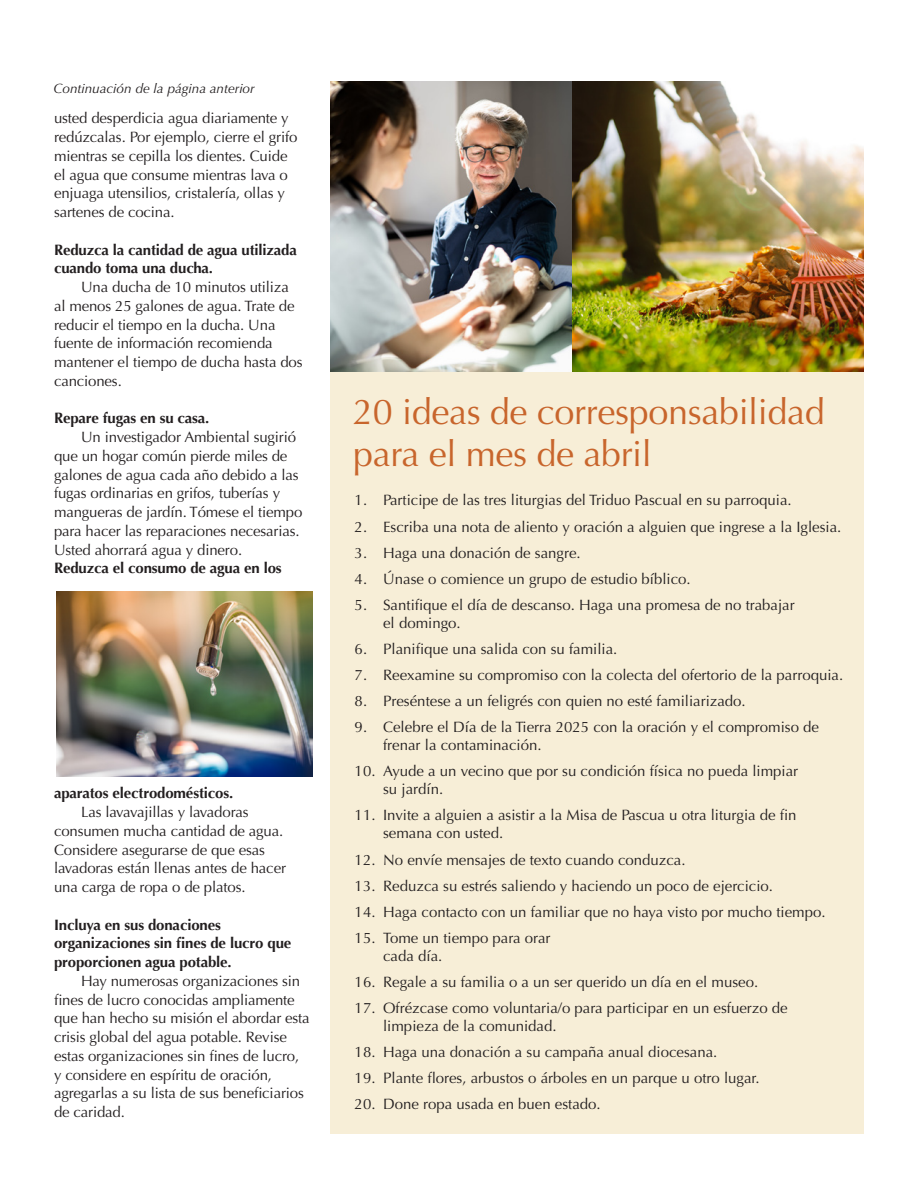
<style>
.page{position:relative;width:918px;height:1188px;background:#fff}
.page>*{position:absolute;margin:0;border:0;box-sizing:border-box;transform-origin:0 0}
.t1{font:36px/42px "Optima";letter-spacing:-.01em;color:#c8652c}
.t2{font:15px/18.8px "Optima";letter-spacing:-.01em;color:#231f20}
.t3{font:700 15px/18.8px "Optima";letter-spacing:-.01em;color:#231f20}
.t4{font:italic 13.5px "Optima";color:#231f20}
</style>
<div class="page">
<div style="left:330px;top:82px;width:534px;height:1052px;background:#f7eed7"></div>
<img style="left:330px;top:82px;width:534px;height:290px">
<img style="left:56px;top:592px;width:256px;height:184px">
<p class="t4" style="left:54px;top:81px;width:203px">Continuación de la página anterior</p>
<p class="t2" style="left:54px;top:109px;width:245px">usted desperdicia agua diariamente y redúzcalas. Por ejemplo, cierre el grifo mientras se cepilla los dientes. Cuide el agua que consume mientras lava o enjuaga utensilios, cristalería, ollas y sartenes de cocina.</p>
<p class="t3" style="left:54px;top:240px;width:245px">Reduzca la cantidad de agua utilizada cuando toma una ducha.</p>
<p class="t2" style="left:54px;top:278px;width:250px;text-indent:27px">Una ducha de 10 minutos utiliza al menos 25 galones de agua. Trate de reducir el tiempo en la ducha. Una fuente de información recomienda mantener el tiempo de ducha hasta dos canciones.</p>
<p class="t3" style="left:54px;top:409px;width:157px">Repare fugas en su casa.</p>
<p class="t2" style="left:54px;top:428px;width:250px;text-indent:27px">Un investigador Ambiental sugirió que un hogar común pierde miles de galones de agua cada año debido a las fugas ordinarias en grifos, tuberías y mangueras de jardín. Tómese el tiempo para hacer las reparaciones necesarias.<br>Usted ahorrará agua y dinero.</p>
<p class="t3" style="left:54px;top:559px;width:229px">Reduzca el consumo de agua en los</p>
<p class="t3" style="left:54px;top:784px;width:181px">aparatos electrodomésticos.</p>
<p class="t2" style="left:54px;top:803px;width:234px;text-indent:27px">Las lavavajillas y lavadoras consumen mucha cantidad de agua.<br>Considere asegurarse de que esas lavadoras están llenas antes de hacer una carga de ropa o de platos.</p>
<p class="t3" style="left:54px;top:915px;width:239px">Incluya en sus donaciones organizaciones sin fines de lucro que proporcionen agua potable.</p>
<p class="t2" style="left:54px;top:972px;width:257px;text-indent:27px">Hay numerosas organizaciones sin fines de lucro conocidas ampliamente que han hecho su misión el abordar esta crisis global del agua potable. Revise estas organizaciones sin fines de lucro, y considere en espíritu de oración, agregarlas a su lista de sus beneficiarios de caridad.</p>
<p class="t1" style="left:353px;top:391px;width:473px">20 ideas de corresponsabilidad para el mes de abril</p>
<p class="t2" style="left:355px;top:491px;width:439px">1. Participe de las tres liturgias del Triduo Pascual en su parroquia.</p>
<p class="t2" style="left:355px;top:517px;width:488px">2. Escriba una nota de aliento y oración a alguien que ingrese a la Iglesia.</p>
<p class="t2" style="left:355px;top:543px;width:228px">3. Haga una donación de sangre.</p>
<p class="t2" style="left:355px;top:569px;width:338px">4. Únase o comience un grupo de estudio bíblico.</p>
<p class="t2" style="left:383px;top:596px;width:413px;line-height:18px;text-indent:-28px">5. Santifique el día de descanso. Haga una promesa de no trabajar el domingo.</p>
<p class="t2" style="left:355px;top:640px;width:264px">6. Planifique una salida con su familia.</p>
<p class="t2" style="left:355px;top:666px;width:490px">7. Reexamine su compromiso con la colecta del ofertorio de la parroquia.</p>
<p class="t2" style="left:355px;top:692px;width:393px">8. Preséntese a un feligrés con quien no esté familiarizado.</p>
<p class="t2" style="left:383px;top:718px;width:437px;line-height:18px;text-indent:-28px">9. Celebre el Día de la Tierra 2025 con la oración y el compromiso de frenar la contaminación.</p>
<p class="t2" style="left:383px;top:762px;width:417px;line-height:18px;text-indent:-28px">10. Ayude a un vecino que por su condición física no pueda limpiar su jardín.</p>
<p class="t2" style="left:383px;top:807px;width:415px;line-height:18px;text-indent:-28px">11. Invite a alguien a asistir a la Misa de Pascua u otra liturgia de fin semana con usted.</p>
<p class="t2" style="left:355px;top:850px;width:332px">12. No envíe mensajes de texto cuando conduzca.</p>
<p class="t2" style="left:355px;top:876px;width:420px">13. Reduzca su estrés saliendo y haciendo un poco de ejercicio.</p>
<p class="t2" style="left:355px;top:902px;width:472px">14. Haga contacto con un familiar que no haya visto por mucho tiempo.</p>
<p class="t2" style="left:383px;top:929px;width:169px;line-height:18px;text-indent:-28px">15. Tome un tiempo para orar cada día.</p>
<p class="t2" style="left:355px;top:973px;width:405px">16. Regale a su familia o a un ser querido un día en el museo.</p>
<p class="t2" style="left:383px;top:999px;width:406px;line-height:18px;text-indent:-28px">17. Ofrézcase como voluntaria/o para participar en un esfuerzo de limpieza de la comunidad.</p>
<p class="t2" style="left:355px;top:1043px;width:364px">18. Haga una donación a su campaña anual diocesana.</p>
<p class="t2" style="left:355px;top:1069px;width:407px">19. Plante flores, arbustos o árboles en un parque u otro lugar.</p>
<p class="t2" style="left:355px;top:1095px;width:248px">20. Done ropa usada en buen estado.</p>
</div>
